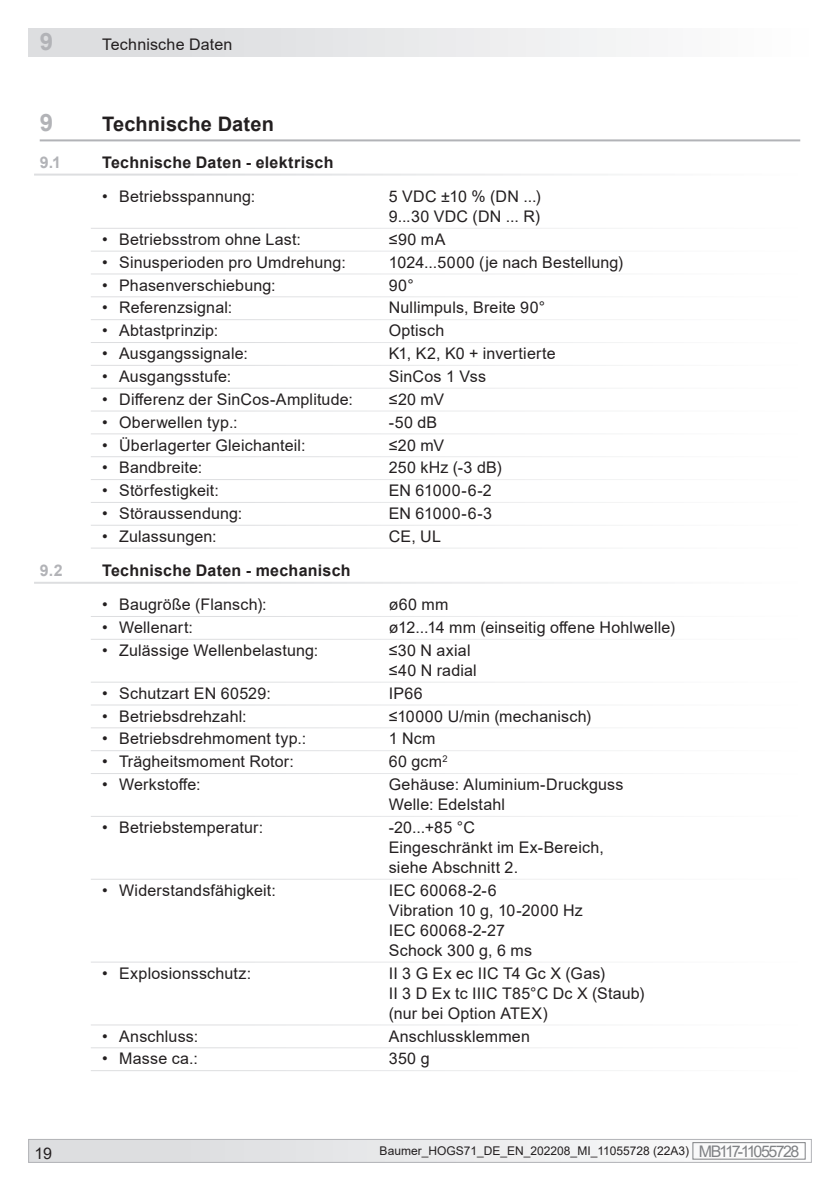
<style>
.page{position:relative;width:840px;height:1191px;background:#fff}
.page>*{position:absolute;margin:0;border:0;box-sizing:border-box;transform-origin:0 0}
.t1{font:700 24px "Arial";color:#b2b3b7}
.t2{font:700 20px "Arial";letter-spacing:.01em;color:#231f20}
.t3{font:16px/20px "Arial";letter-spacing:.01em;color:#231f20}
.t4{font:700 16px "Arial";letter-spacing:.015em;color:#231f20}
.t5{font:700 16px "Arial";color:#b2b3b7}
.t6{font:12px "Arial";color:#231f20}
.s1{font-size:16px;color:#808285}
</style>
<div class="page">
<div style="left:29px;top:1139px;width:781px;height:23px;background:linear-gradient(to right,#dbdcde,#f6f6f7)"></div>
<div style="left:692px;top:1142px;width:113px;height:17px;border:1px solid #808285"></div>
<div style="left:28px;top:1139px;width:783px;height:23px;border:1px solid #b2b3b7"></div>
<div style="left:28px;top:28px;width:783px;height:29px;background:linear-gradient(to right,#d8d9db,#fdfdfd)"></div>
<hr style="left:40px;top:139px;width:759px;height:2px;background:#b2b3b7">
<h1 class="t1" style="left:40px;top:24px;width:15px">9</h1>
<p class="t3" style="left:102px;top:34px;width:132px">Technische Daten</p>
<h1 class="t1" style="left:40px;top:106px;width:15px">9</h1>
<p class="t2" style="left:102px;top:110px;width:173px">Technische Daten</p>
<p class="t5" style="left:40px;top:151px;width:23px">9.1</p>
<p class="t4" style="left:102px;top:151px;width:233px">Technische Daten - elektrisch</p>
<p class="t3" style="left:102px;top:186px;width:155px">• Betriebsspannung:</p>
<p class="t3" style="left:388px;top:186px;width:154px">5 VDC ±10 % (DN ...)<br>9...30 VDC (DN ... R)</p>
<p class="t3" style="left:102px;top:229px;width:200px">• Betriebsstrom ohne Last:</p>
<p class="t3" style="left:388px;top:229px;width:58px">≤90 mA</p>
<p class="t3" style="left:102px;top:252px;width:245px">• Sinusperioden pro Umdrehung:</p>
<p class="t3" style="left:388px;top:252px;width:236px">1024...5000 (je nach Bestellung)</p>
<p class="t3" style="left:102px;top:275px;width:175px">• Phasenverschiebung:</p>
<p class="t3" style="left:388px;top:275px;width:27px">90°</p>
<p class="t3" style="left:102px;top:298px;width:132px">• Referenzsignal:</p>
<p class="t3" style="left:388px;top:298px;width:158px">Nullimpuls, Breite 90°</p>
<p class="t3" style="left:102px;top:320px;width:118px">• Abtastprinzip:</p>
<p class="t3" style="left:388px;top:320px;width:57px">Optisch</p>
<p class="t3" style="left:102px;top:343px;width:147px">• Ausgangssignale:</p>
<p class="t3" style="left:388px;top:343px;width:168px">K1, K2, K0 + invertierte</p>
<p class="t3" style="left:102px;top:366px;width:131px">• Ausgangsstufe:</p>
<p class="t3" style="left:388px;top:366px;width:99px">SinCos 1 Vss</p>
<p class="t3" style="left:102px;top:389px;width:252px">• Differenz der SinCos-Amplitude:</p>
<p class="t3" style="left:388px;top:389px;width:57px">≤20 mV</p>
<p class="t3" style="left:102px;top:412px;width:137px">• Oberwellen typ.:</p>
<p class="t3" style="left:388px;top:412px;width:50px">-50 dB</p>
<p class="t3" style="left:102px;top:435px;width:205px">• Überlagerter Gleichanteil:</p>
<p class="t3" style="left:388px;top:435px;width:57px">≤20 mV</p>
<p class="t3" style="left:102px;top:457px;width:102px">• Bandbreite:</p>
<p class="t3" style="left:388px;top:457px;width:114px">250 kHz (-3 dB)</p>
<p class="t3" style="left:102px;top:480px;width:118px">• Störfestigkeit:</p>
<p class="t3" style="left:388px;top:480px;width:104px">EN 61000-6-2</p>
<p class="t3" style="left:102px;top:503px;width:142px">• Störaussendung:</p>
<p class="t3" style="left:388px;top:503px;width:105px">EN 61000-6-3</p>
<p class="t3" style="left:102px;top:526px;width:116px">• Zulassungen:</p>
<p class="t3" style="left:388px;top:526px;width:54px">CE, UL</p>
<p class="t5" style="left:40px;top:559px;width:24px">9.2</p>
<p class="t4" style="left:102px;top:559px;width:250px">Technische Daten - mechanisch</p>
<p class="t3" style="left:102px;top:594px;width:166px">• Baugröße (Flansch):</p>
<p class="t3" style="left:388px;top:594px;width:61px">ø60 mm</p>
<p class="t3" style="left:102px;top:617px;width:92px">• Wellenart:</p>
<p class="t3" style="left:388px;top:617px;width:288px">ø12...14 mm (einseitig offene Hohlwelle)</p>
<p class="t3" style="left:102px;top:640px;width:218px">• Zulässige Wellenbelastung:</p>
<p class="t3" style="left:388px;top:640px;width:89px">≤30 N axial ≤40 N radial</p>
<p class="t3" style="left:102px;top:683px;width:170px">• Schutzart EN 60529:</p>
<p class="t3" style="left:388px;top:683px;width:35px">IP66</p>
<p class="t3" style="left:102px;top:706px;width:146px">• Betriebsdrehzahl:</p>
<p class="t3" style="left:388px;top:706px;width:204px">≤10000 U/min (mechanisch)</p>
<p class="t3" style="left:102px;top:728px;width:205px">• Betriebsdrehmoment typ.:</p>
<p class="t3" style="left:388px;top:728px;width:48px">1 Ncm</p>
<p class="t3" style="left:102px;top:751px;width:193px">• Trägheitsmoment Rotor:</p>
<p class="t3" style="left:388px;top:751px;width:60px">60 gcm<sup>2</sup></p>
<p class="t3" style="left:102px;top:774px;width:100px">• Werkstoffe:</p>
<p class="t3" style="left:388px;top:774px;width:236px">Gehäuse: Aluminium-Druckguss<br>Welle: Edelstahl</p>
<p class="t3" style="left:102px;top:817px;width:162px">• Betriebstemperatur:</p>
<p class="t3" style="left:388px;top:817px;width:216px">-20...+85 °C<br>Eingeschränkt im Ex-Bereich, siehe Abschnitt 2.</p>
<p class="t3" style="left:102px;top:880px;width:175px">• Widerstandsfähigkeit:</p>
<p class="t3" style="left:388px;top:880px;width:195px">IEC 60068-2-6<br>Vibration 10 g, 10-2000 Hz<br>IEC 60068-2-27<br>Schock 300 g, 6 ms</p>
<p class="t3" style="left:102px;top:963px;width:150px">• Explosionsschutz:</p>
<p class="t3" style="left:388px;top:963px;width:257px">II 3 G Ex ec IIC T4 Gc X (Gas)<br>II 3 D Ex tc IIIC T85°C Dc X (Staub) (nur bei Option ATEX)</p>
<p class="t3" style="left:102px;top:1026px;width:98px">• Anschluss:</p>
<p class="t3" style="left:388px;top:1026px;width:142px">Anschlussklemmen</p>
<p class="t3" style="left:102px;top:1048px;width:97px">• Masse ca.:</p>
<p class="t3" style="left:388px;top:1048px;width:42px">350 g</p>
<p class="t3" style="left:35px;top:1143px;width:19px">19</p>
<p class="t6" style="left:379px;top:1143px;width:421px">Baumer_HOGS71_DE_EN_202208_MI_11055728 (22A3) <span class="s1">MB117 - 11055728</span></p>
</div>
